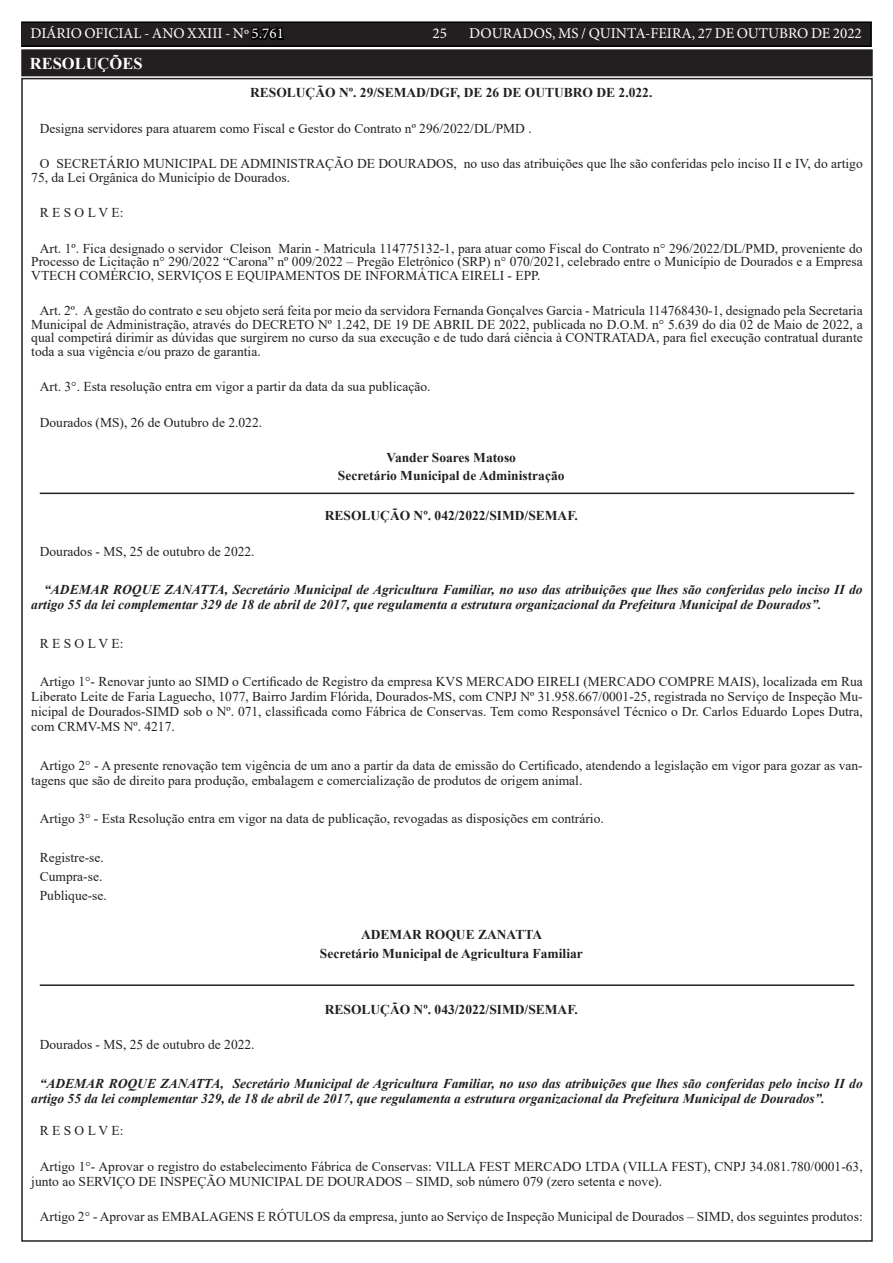
<style>
.page{position:relative;width:893px;height:1263px;background:#fff}
.page>*{position:absolute;margin:0;border:0;box-sizing:border-box;transform-origin:0 0}
.TEXTO{font:700 16.5px "Times New Roman";color:#fff}
.t1{font:15px "Minion Pro";color:#fff}
.TEXTO-2{font:13.5px/13.5px "Times New Roman";color:#231f20}
.TEXTO-3{font:italic 700 13.5px/15px "Times New Roman";color:#231f20}
.TEXTO-4{font:700 13.5px "Times New Roman";color:#231f20}
.s1{color:#000}
</style>
<div class="page">
<div style="left:21px;top:22px;width:850px;height:24px;background:#231f20"></div>
<div style="left:21px;top:21px;width:851px;height:26px;border:2px solid #000"></div>
<hr style="left:40px;top:493px;width:814px;height:1px;background:#231f20">
<hr style="left:40px;top:984px;width:814px;height:2px;background:#231f20">
<div style="left:23px;top:51px;width:848px;height:23px;background:#231f20"></div>
<div style="left:21px;top:49px;width:852px;height:27px;border:4px solid #231f20"></div>
<p class="t1" style="left:31px;top:24px;width:255px">DIÁRIO OFICIAL - ANO XXIII - Nº <span class="s1">5.761</span></p>
<p class="t1" style="left:432px;top:24px;width:16px">25</p>
<p class="t1" style="left:469px;top:24px;width:394px">DOURADOS, MS / QUINTA-FEIRA, 27 DE OUTUBRO DE 2022</p>
<p class="TEXTO" style="left:30px;top:52px;width:114px">RESOLUÇÕES</p>
<p class="TEXTO-4" style="left:250px;top:83px;width:404px">RESOLUÇÃO Nº. 29/SEMAD/DGF, DE 26 DE OUTUBRO DE 2.022.</p>
<p class="TEXTO-2" style="left:40px;top:121px;width:493px">Designa servidores para atuarem como Fiscal e Gestor do Contrato nº 296/2022/DL/PMD .</p>
<p class="TEXTO-2" style="left:31px;top:156px;width:833px;text-indent:9px">O SECRETÁRIO MUNICIPAL DE ADMINISTRAÇÃO DE DOURADOS, no uso das atribuições que lhe são conferidas pelo inciso II e IV, do artigo<br>75, da Lei Orgânica do Município de Dourados.</p>
<p class="TEXTO-2" style="left:40px;top:205px;width:85px">R E S O L V E:</p>
<p class="TEXTO-2" style="left:31px;top:241px;width:833px;text-align:justify;text-indent:9px">Art. 1º. Fica designado o servidor Cleison Marin - Matricula 114775132-1, para atuar como Fiscal do Contrato n° 296/2022/DL/PMD, proveniente do Processo de Licitação n° 290/2022 “Carona” nº 009/2022 – Pregão Eletrônico (SRP) n° 070/2021, celebrado entre o Município de Dourados e a Empresa VTECH COMÉRCIO, SERVIÇOS E EQUIPAMENTOS DE INFORMÁTICA EIRELI - EPP.</p>
<p class="TEXTO-2" style="left:31px;top:303px;width:833px;text-align:justify;text-indent:9px">Art. 2º. A gestão do contrato e seu objeto será feita por meio da servidora Fernanda Gonçalves Garcia - Matricula 114768430-1, designado pela Secretaria Municipal de Administração, através do DECRETO Nº 1.242, DE 19 DE ABRIL DE 2022, publicada no D.O.M. n° 5.639 do dia 02 de Maio de 2022, a qual competirá dirimir as dúvidas que surgirem no curso da sua execução e de tudo dará ciência à CONTRATADA, para fiel execução contratual durante toda a sua vigência e/ou prazo de garantia.</p>
<p class="TEXTO-2" style="left:40px;top:379px;width:392px">Art. 3°. Esta resolução entra em vigor a partir da data da sua publicação.</p>
<p class="TEXTO-2" style="left:40px;top:415px;width:224px">Dourados (MS), 26 de Outubro de 2.022.</p>
<p class="TEXTO-4" style="left:386px;top:448px;width:131px">Vander Soares Matoso</p>
<p class="TEXTO-4" style="left:338px;top:466px;width:228px">Secretário Municipal de Administração</p>
<p class="TEXTO-4" style="left:325px;top:506px;width:254px">RESOLUÇÃO Nº. 042/2022/SIMD/SEMAF.</p>
<p class="TEXTO-2" style="left:40px;top:544px;width:216px">Dourados - MS, 25 de outubro de 2022.</p>
<p class="TEXTO-3" style="left:31px;top:582px;width:833px;text-indent:13px">“ADEMAR ROQUE ZANATTA, Secretário Municipal de Agricultura Familiar, no uso das atribuições que lhes são conferidas pelo inciso II do artigo 55 da lei complementar 329 de 18 de abril de 2017, que regulamenta a estrutura organizacional da Prefeitura Municipal de Dourados”.</p>
<p class="TEXTO-2" style="left:40px;top:636px;width:85px">R E S O L V E:</p>
<p class="TEXTO-2" style="left:31px;top:674px;width:833px;line-height:15px;text-align:justify;text-indent:9px">Artigo 1°- Renovar junto ao SIMD o Certificado de Registro da empresa KVS MERCADO EIRELI (MERCADO COMPRE MAIS), localizada em Rua Liberato Leite de Faria Laguecho, 1077, Bairro Jardim Flórida, Dourados-MS, com CNPJ Nº 31.958.667/0001-25, registrada no Serviço de Inspeção Mu&shy;nicipal de Dourados-SIMD sob o Nº. 071, classificada como Fábrica de Conservas. Tem como Responsável Técnico o Dr. Carlos Eduardo Lopes Dutra, com CRMV-MS Nº. 4217.</p>
<p class="TEXTO-2" style="left:31px;top:757px;width:833px;line-height:15px;text-indent:9px">Artigo 2° - A presente renovação tem vigência de um ano a partir da data de emissão do Certificado, atendendo a legislação em vigor para gozar as van&shy;tagens que são de direito para produção, embalagem e comercialização de produtos de origem animal.</p>
<p class="TEXTO-2" style="left:40px;top:812px;width:566px">Artigo 3° - Esta Resolução entra em vigor na data de publicação, revogadas as disposições em contrário.</p>
<p class="TEXTO-2" style="left:40px;top:850px;width:66px">Registre-se.</p>
<p class="TEXTO-2" style="left:40px;top:869px;width:64px">Cumpra-se.</p>
<p class="TEXTO-2" style="left:40px;top:889px;width:69px">Publique-se.</p>
<p class="TEXTO-4" style="left:361px;top:925px;width:183px">ADEMAR ROQUE ZANATTA</p>
<p class="TEXTO-4" style="left:320px;top:944px;width:264px">Secretário Municipal de Agricultura Familiar</p>
<p class="TEXTO-4" style="left:325px;top:999px;width:254px">RESOLUÇÃO Nº. 043/2022/SIMD/SEMAF.</p>
<p class="TEXTO-2" style="left:40px;top:1037px;width:216px">Dourados - MS, 25 de outubro de 2022.</p>
<p class="TEXTO-3" style="left:31px;top:1075px;width:833px;text-indent:9px">“ADEMAR ROQUE ZANATTA, Secretário Municipal de Agricultura Familiar, no uso das atribuições que lhes são conferidas pelo inciso II do artigo 55 da lei complementar 329, de 18 de abril de 2017, que regulamenta a estrutura organizacional da Prefeitura Municipal de Dourados”.</p>
<p class="TEXTO-2" style="left:40px;top:1123px;width:85px">R E S O L V E:</p>
<p class="TEXTO-2" style="left:31px;top:1158px;width:833px;line-height:15px;text-indent:9px">Artigo 1°- Aprovar o registro do estabelecimento Fábrica de Conservas: VILLA FEST MERCADO LTDA (VILLA FEST), CNPJ 34.081.780/0001-63, junto ao SERVIÇO DE INSPEÇÃO MUNICIPAL DE DOURADOS – SIMD, sob número 079 (zero setenta e nove).</p>
<p class="TEXTO-2" style="left:40px;top:1209px;width:824px">Artigo 2° - Aprovar as EMBALAGENS E RÓTULOS da empresa, junto ao Serviço de Inspeção Municipal de Dourados – SIMD, dos seguintes produtos:</p>
</div>
